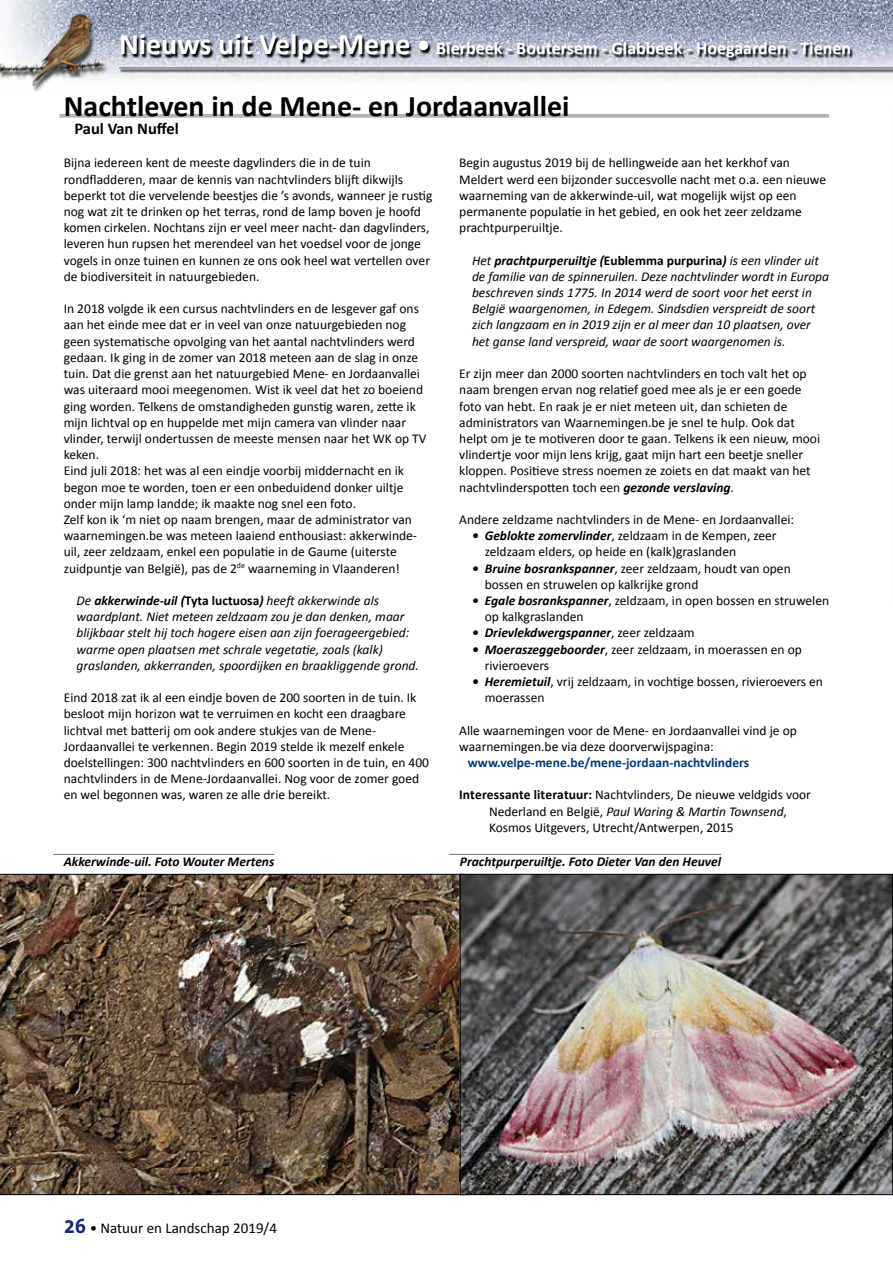
<style>
.page{position:relative;width:893px;height:1263px;background:#fff}
.page>*{position:absolute;margin:0;border:0;box-sizing:border-box;transform-origin:0 0}
.t1{font:700 30px "Calibri";color:#000}
.t2{font:700 18px "Calibri";color:#fff}
.t3{font:700 16.5px "Calibri";color:#000}
.t4{font:15px "Calibri";color:#000}
.t5{font:13.5px/16.2px "Calibri";color:#000}
.t6{font:italic 13.5px/16.2px "Calibri";color:#000}
.t7{font:italic 700 13.5px "Calibri";color:#000}
.t8{font:700 13.5px "Calibri";color:#003882}
.s1{font-size:30px}
.s2{font-size:27px}
.s3{font-weight:700}
.s4{font-weight:700;font-style:normal}
.s5{font-weight:700;font-style:italic}
.s6{font-weight:400;font-style:normal}
.s7{font-style:italic}
.s8{font-family:"The Sans Office";font-weight:700;font-size:21px;color:#162983}
</style>
<div class="page">
<svg style="left:60px;top:114px;width:769px;height:4px;background:#b7b9b9"></svg>
<img style="left:0;top:874px;width:460px;height:321px">
<img style="left:462px;top:876px;width:429px;height:317px">
<div style="left:460px;top:874px;width:433px;height:321px;border:1px solid #000"></div>
<hr style="left:53px;top:854px;width:221px;height:1px;background:#707172">
<hr style="left:449px;top:854px;width:272px;height:1px;background:#707172">
<img style="left:7px;top:0;width:886px;height:82px">
<div style="left:0;top:16px;width:110px;height:77px;background:#000;opacity:.7"></div>
<img style="left:0;top:14px;width:106px;height:73px">
<svg style="left:120px;top:35px;width:773px;height:38px;background:#9ea3af"></svg>
<hr style="left:119px;top:67px;width:774px;height:2px;background:#87888a">
<h2 class="t2" style="left:119px;top:37px;width:733px"><span class="s1">Nieuws uit Velpe-Mene</span> <span class="s2">•</span> Bierbeek - Boutersem - Glabbeek - Hoegaarden - Tienen</h2>
<h1 class="t1" style="left:64px;top:87px;width:507px">Nachtleven in de Mene- en Jordaanvallei</h1>
<p class="t3" style="left:74px;top:118px;width:106px">Paul Van Nuffel</p>
<p class="t5" style="left:64px;top:154px;width:370px">Bijna iedereen kent de meeste dagvlinders die in de tuin rondfladderen, maar de kennis van nachtvlinders blijft dikwijls beperkt tot die vervelende beestjes die ’s avonds, wanneer je rustig nog wat zit te drinken op het terras, rond de lamp boven je hoofd komen cirkelen. Nochtans zijn er veel meer nacht- dan dagvlinders, leveren hun rupsen het merendeel van het voedsel voor de jonge vogels in onze tuinen en kunnen ze ons ook heel wat vertellen over de biodiversiteit in natuurgebieden.</p>
<p class="t5" style="left:64px;top:300px;width:364px">In 2018 volgde ik een cursus nachtvlinders en de lesgever gaf ons aan het einde mee dat er in veel van onze natuurgebieden nog geen systematische opvolging van het aantal nachtvlinders werd gedaan. Ik ging in de zomer van 2018 meteen aan de slag in onze tuin. Dat die grenst aan het natuurgebied Mene- en Jordaanvallei was uiteraard mooi meegenomen. Wist ik veel dat het zo boeiend ging worden. Telkens de omstandigheden gunstig waren, zette ik mijn lichtval op en huppelde met mijn camera van vlinder naar vlinder, terwijl ondertussen de meeste mensen naar het WK op TV keken.<br>Eind juli 2018: het was al een eindje voorbij middernacht en ik begon moe te worden, toen er een onbeduidend donker uiltje onder mijn lamp landde; ik maakte nog snel een foto.<br>Zelf kon ik ‘m niet op naam brengen, maar de administrator van waarnemingen.be was meteen laaiend enthousiast: akkerwinde&shy;uil, zeer zeldzaam, enkel een populatie in de Gaume (uiterste zuidpuntje van België), pas de 2<sup>de</sup> waarneming in Vlaanderen!</p>
<p class="t6" style="left:77px;top:592px;width:344px">De <span class="s3">akkerwinde-uil (</span><span class="s4">Tyta luctuosa</span><span class="s3">)</span> heeft akkerwinde als waardplant. Niet meteen zeldzaam zou je dan denken, maar blijkbaar stelt hij toch hogere eisen aan zijn foerageergebied: warme open plaatsen met schrale vegetatie, zoals (kalk) graslanden, akkerranden, spoordijken en braakliggende grond.</p>
<p class="t5" style="left:64px;top:689px;width:367px">Eind 2018 zat ik al een eindje boven de 200 soorten in de tuin. Ik besloot mijn horizon wat te verruimen en kocht een draagbare lichtval met batterij om ook andere stukjes van de Mene-Jordaanvallei te verkennen. Begin 2019 stelde ik mezelf enkele doelstellingen: 300 nachtvlinders en 600 soorten in de tuin, en 400 nachtvlinders in de Mene-Jordaanvallei. Nog voor de zomer goed en wel begonnen was, waren ze alle drie bereikt.</p>
<p class="t5" style="left:459px;top:154px;width:368px">Begin augustus 2019 bij de hellingweide aan het kerkhof van Meldert werd een bijzonder succesvolle nacht met o.a. een nieuwe waarneming van de akkerwinde-uil, wat mogelijk wijst op een permanente populatie in het gebied, en ook het zeer zeldzame prachtpurperuiltje.</p>
<p class="t6" style="left:472px;top:251px;width:359px">Het <span class="s3">prachtpurperuiltje (</span><span class="s4">Eublemma purpurina</span><span class="s3">)</span> is een vlinder uit de familie van de spinneruilen. Deze nachtvlinder wordt in Europa beschreven sinds 1775. In 2014 werd de soort voor het eerst in België waargenomen, in Edegem. Sindsdien verspreidt de soort zich langzaam en in 2019 zijn er al meer dan 10 plaatsen, over het ganse land verspreid, waar de soort waargenomen is.</p>
<p class="t5" style="left:459px;top:365px;width:362px">Er zijn meer dan 2000 soorten nachtvlinders en toch valt het op naam brengen ervan nog relatief goed mee als je er een goede foto van hebt. En raak je er niet meteen uit, dan schieten de administrators van Waarnemingen.be je snel te hulp. Ook dat helpt om je te motiveren door te gaan. Telkens ik een nieuw, mooi vlindertje voor mijn lens krijg, gaat mijn hart een beetje sneller kloppen. Positieve stress noemen ze zoiets en dat maakt van het nachtvlinderspotten toch een <span class="s5">gezonde verslaving</span>.</p>
<p class="t5" style="left:459px;top:511px;width:336px">Andere zeldzame nachtvlinders in de Mene- en Jordaanvallei:</p>
<p class="t5" style="left:485px;top:527px;width:293px;text-indent:-13px"><span class="s5">• Geblokte zomervlinder</span>, zeldzaam in de Kempen, zeer zeldzaam elders, op heide en (kalk)graslanden</p>
<p class="t5" style="left:485px;top:559px;width:307px;text-indent:-13px"><span class="s5">• Bruine bosrankspanner</span>, zeer zeldzaam, houdt van open bossen en struwelen op kalkrijke grond</p>
<p class="t5" style="left:485px;top:592px;width:346px;text-indent:-13px"><span class="s5">• Egale bosrankspanner</span>, zeldzaam, in open bossen en struwelen op kalkgraslanden</p>
<p class="t7" style="left:472px;top:624px;width:224px">• Drievlekdwergspanner<span class="s6">, zeer zeldzaam</span></p>
<p class="t5" style="left:485px;top:640px;width:319px;text-indent:-13px"><span class="s5">• Moeraszeggeboorder</span>, zeer zeldzaam, in moerassen en op rivieroevers</p>
<p class="t5" style="left:485px;top:673px;width:340px;text-indent:-13px"><span class="s5">• Heremietuil</span>, vrij zeldzaam, in vochtige bossen, rivieroevers en moerassen</p>
<p class="t5" style="left:459px;top:721px;width:339px">Alle waarnemingen voor de Mene- en Jordaanvallei vind je op waarnemingen.be via deze doorverwijspagina:</p>
<p class="t8" style="left:468px;top:754px;width:283px">www.velpe-mene.be/mene-jordaan-nachtvlinders</p>
<p class="t5" style="left:489px;top:786px;width:323px;text-indent:-30px"><span class="s3">Interessante literatuur:</span> Nachtvlinders, De nieuwe veldgids voor<br>Nederland en België, <span class="s7">Paul Waring &amp; Martin Townsend</span>,<br>Kosmos Uitgevers, Utrecht/Antwerpen, 2015</p>
<p class="t7" style="left:64px;top:853px;width:212px">Akkerwinde-uil. Foto Wouter Mertens</p>
<p class="t7" style="left:460px;top:853px;width:263px">Prachtpurperuiltje. Foto Dieter Van den Heuvel</p>
<p class="t4" style="left:64px;top:1219px;width:215px"><span class="s8">26</span> • Natuur en Landschap 2019/4</p>
</div>
